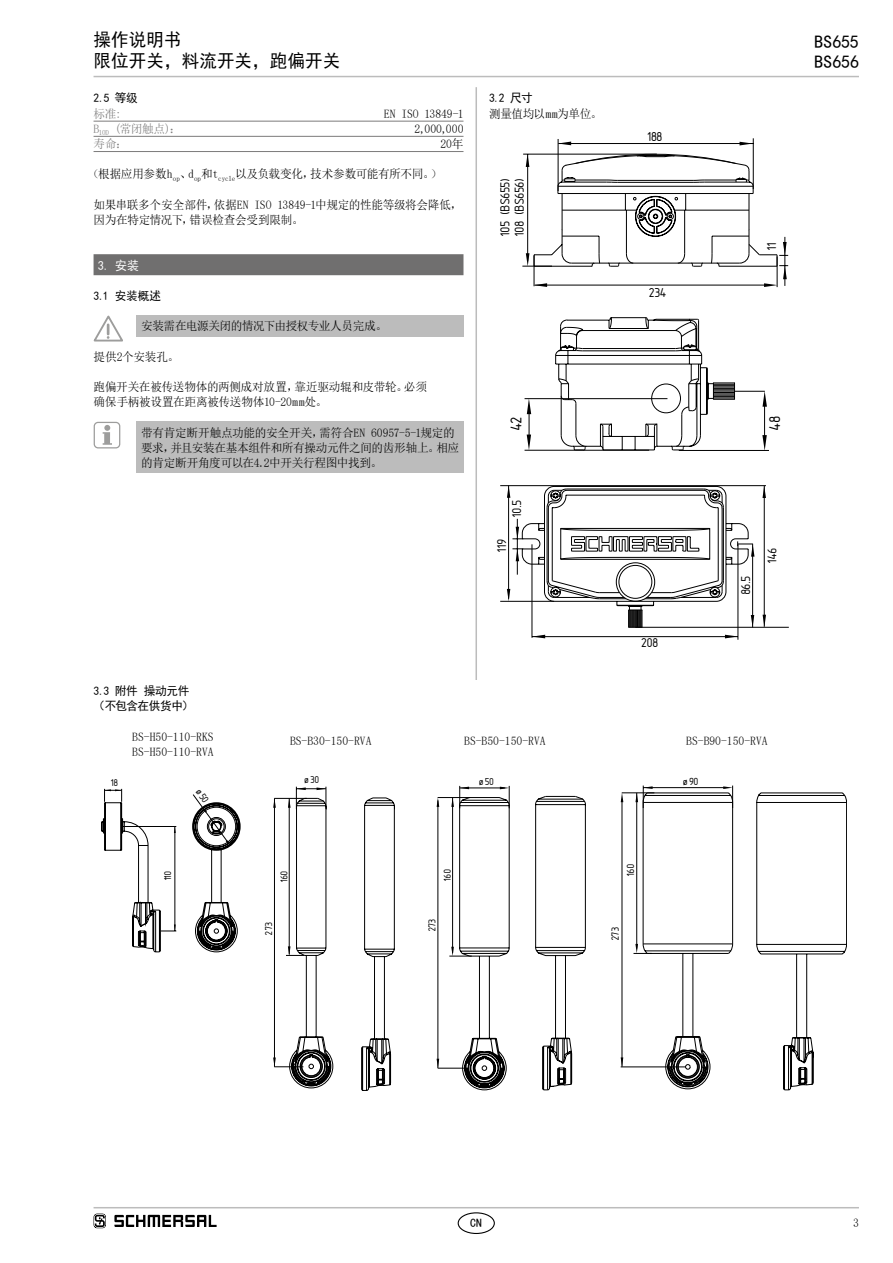
<style>
.page{position:relative;width:893px;height:1263px;background:#fff}
.page>*{position:absolute;margin:0;border:0;box-sizing:border-box;transform-origin:0 0}
.t1{font:24.3px "Isonorm 3098";color:#000}
.t2{font:20.25px/14.2px "Isonorm 3098";color:#000}
.t3{font:19.95px "Isonorm 3098";color:#000}
.t4{font:18px/20.2px "Sim Hei";letter-spacing:.01em;color:#000}
.t5{font:16.2px "Isonorm 3098";color:#000}
.t6{font:15.6px "Isonorm 3098";color:#000}
.t7{font:15.45px "Isonorm 3098";color:#000}
.t8{font:15.3px "Isonorm 3098";color:#000}
.t9{font:12.75px "Sim Hei";color:#fff}
.t10{font:12px/15.1px "Sim Sun";letter-spacing:-.025em;color:#000}
.t11{font:12px/15.1px "Sim Sun";color:#000}
.t12{font:12px/15.1px "Sim Hei";letter-spacing:-.025em;color:#000}
.t13{font:12px "Sim Sun";letter-spacing:-.03em;color:#7c7b7b}
.t14{font:12px "Sim Sun";letter-spacing:-.005em;color:#000}
</style>
<div class="page">
<hr style="left:94px;top:1207px;width:765px;height:1px;background:#bcbcbc">
<hr style="left:94px;top:76px;width:765px;height:1px;background:#bcbcbc">
<hr style="left:475px;top:87px;width:2px;height:1110px;background:#bcbcbc">
<div style="left:458px;top:1212px;width:37px;height:22px;border:1px solid #000;border-radius:50%"></div>
<hr style="left:94px;top:121px;width:369px;height:1px;background:#7c7b7b">
<hr style="left:94px;top:136px;width:369px;height:1px;background:#7c7b7b">
<hr style="left:94px;top:151px;width:369px;height:1px;background:#7c7b7b">
<div style="left:94px;top:254px;width:369px;height:21px;background:#706f6f"></div>
<div style="left:136px;top:315px;width:327px;height:21px;background:#bcbcbc"></div>
<svg style="left:94px;top:315px;width:29px;height:27px"></svg>
<div style="left:136px;top:422px;width:327px;height:51px;background:#bcbcbc"></div>
<svg style="left:103px;top:425px;width:9px;height:20px"></svg>
<div style="left:94px;top:422px;width:26px;height:26px;border:1px solid #9d9d9c;border-radius:4px"></div>
<hr style="left:558px;top:139px;width:1px;height:52px;background:#000">
<hr style="left:559px;top:143px;width:194px;height:1px;background:#000">
<hr style="left:753px;top:138px;width:1px;height:51px;background:#000">
<svg style="left:739px;top:142px;width:14px;height:3px"></svg>
<svg style="left:558px;top:142px;width:13px;height:3px"></svg>
<svg style="left:526px;top:154px;width:262px;height:133px"></svg>
<hr style="left:522px;top:266px;width:30px;height:1px;background:#000">
<hr style="left:527px;top:154px;width:1px;height:107px;background:#000">
<hr style="left:523px;top:154px;width:134px;height:1px;background:#000">
<hr style="left:679px;top:450px;width:90px;height:1px;background:#000">
<hr style="left:525px;top:398px;width:142px;height:1px;background:#000">
<hr style="left:734px;top:391px;width:31px;height:1px;background:#000">
<svg style="left:762px;top:435px;width:5px;height:15px"></svg>
<svg style="left:762px;top:391px;width:5px;height:16px"></svg>
<hr style="left:764px;top:404px;width:1px;height:34px;background:#000">
<svg style="left:527px;top:398px;width:4px;height:52px"></svg>
<svg style="left:555px;top:317px;width:180px;height:134px"></svg>
<hr style="left:525px;top:450px;width:124px;height:1px;background:#000">
<hr style="left:532px;top:544px;width:1px;height:94px;background:#000">
<hr style="left:532px;top:636px;width:206px;height:1px;background:#000">
<hr style="left:738px;top:544px;width:1px;height:96px;background:#000">
<svg style="left:532px;top:635px;width:13px;height:3px"></svg>
<svg style="left:725px;top:635px;width:13px;height:3px"></svg>
<svg style="left:762px;top:486px;width:4px;height:12px"></svg>
<svg style="left:763px;top:615px;width:3px;height:12px"></svg>
<hr style="left:500px;top:485px;width:266px;height:1px;background:#000">
<hr style="left:500px;top:601px;width:54px;height:1px;background:#000">
<hr style="left:764px;top:486px;width:1px;height:141px;background:#000">
<hr style="left:635px;top:627px;width:154px;height:1px;background:#000">
<svg style="left:507px;top:485px;width:247px;height:143px"></svg>
<div style="left:94px;top:680px;width:765px;height:519px;background:#fff"></div>
<svg style="left:273px;top:787px;width:122px;height:304px"></svg>
<svg style="left:437px;top:786px;width:149px;height:304px"></svg>
<svg style="left:684px;top:792px;width:163px;height:298px"></svg>
<hr style="left:622px;top:792px;width:32px;height:1px;background:#000">
<hr style="left:621px;top:1067px;width:65px;height:1px;background:#000">
<hr style="left:622px;top:799px;width:1px;height:268px;background:#000">
<svg style="left:621px;top:793px;width:2px;height:9px"></svg>
<svg style="left:621px;top:1057px;width:2px;height:10px"></svg>
<svg style="left:633px;top:785px;width:100px;height:304px"></svg>
<svg style="left:94px;top:1213px;width:12px;height:15px"></svg>
<svg style="left:114px;top:1215px;width:103px;height:12px"></svg>
<svg style="left:101px;top:789px;width:140px;height:163px"></svg>
<h3 class="t4" style="left:94px;top:30px;width:248px">操作说明书<br>限位开关，料流开关，跑偏开关</h3>
<p class="t12" style="left:94px;top:91px;width:46px">2.5 等级</p>
<p class="t13" style="left:94px;top:107px;width:29px">标准:</p>
<p class="t14" style="left:384px;top:107px;width:81px">EN ISO 13849-1</p>
<p class="t13" style="left:94px;top:122px;width:89px">B<sub>10D</sub> (常闭触点)：</p>
<p class="t10" style="left:415px;top:121px;width:50px">2,000,000</p>
<p class="t13" style="left:94px;top:138px;width:35px">寿命：</p>
<p class="t10" style="left:440px;top:136px;width:25px">20年</p>
<p class="t10" style="left:88px;top:166px;width:356px">（根据应用参数h<sub>op</sub>、d<sub>op</sub>和t<sub>cycle</sub>以及负载变化，技术参数可能有所不同。）</p>
<p class="t10" style="left:94px;top:197px;width:370px">如果串联多个安全部件，依据EN ISO 13849-1中规定的性能等级将会降低，因为在特定情况下，错误检查会受到限制。</p>
<p class="t9" style="left:98px;top:259px;width:43px">3. 安装</p>
<p class="t12" style="left:94px;top:288px;width:69px">3.1 安装概述</p>
<p class="t10" style="left:141px;top:318px;width:247px">安装需在电源关闭的情况下由授权专业人员完成。</p>
<p class="t10" style="left:94px;top:349px;width:87px">提供2个安装孔。</p>
<p class="t10" style="left:94px;top:379px;width:335px">跑偏开关在被传送物体的两侧成对放置，靠近驱动辊和皮带轮。必须确保手柄被设置在距离被传送物体10-20mm处。</p>
<p class="t10" style="left:141px;top:425px;width:320px">带有肯定断开触点功能的安全开关，需符合EN 60957-5-1规定的要求，并且安装在基本组件和所有操动元件之间的齿形轴上。相应的肯定断开角度可以在4.2中开关行程图中找到。</p>
<p class="t12" style="left:489px;top:91px;width:45px">3.2 尺寸</p>
<p class="t10" style="left:489px;top:106px;width:115px">测量值均以mm为单位。</p>
<h2 class="t2" style="left:495px;top:236px;width:59px;rotate:-90deg">105 (BS655)<br>108 (BS656)</h2>
<h2 class="t2" style="left:648px;top:127px;width:17px">188</h2>
<h2 class="t2" style="left:649px;top:283px;width:19px">234</h2>
<h2 class="t2" style="left:762px;top:250px;width:9px;rotate:-90deg">11</h2>
<h1 class="t1" style="left:499px;top:430px;width:16px;rotate:-90deg">42</h1>
<h1 class="t1" style="left:758px;top:430px;width:16px;rotate:-90deg">48</h1>
<h3 class="t3" style="left:503px;top:517px;width:18px;rotate:-90deg">10.5</h3>
<h3 class="t3" style="left:487px;top:551px;width:15px;rotate:-90deg">119</h3>
<h3 class="t3" style="left:642px;top:628px;width:18px">208</h3>
<h3 class="t3" style="left:732px;top:594px;width:20px;rotate:-90deg">86.5</h3>
<h3 class="t3" style="left:758px;top:563px;width:17px;rotate:-90deg">146</h3>
<p class="t12" style="left:94px;top:683px;width:101px">3.3 附件 操动元件（不包含在供货中）</p>
<p class="t11" style="left:132px;top:729px;width:83px">BS-H50-110-RKS<br>BS-H50-110-RVA</p>
<p class="t11" style="left:290px;top:733px;width:83px">BS-B30-150-RVA</p>
<p class="t11" style="left:464px;top:733px;width:83px">BS-B50-150-RVA</p>
<p class="t11" style="left:686px;top:733px;width:83px">BS-B90-150-RVA</p>
<p class="t8" style="left:111px;top:771px;width:9px">18</p>
<p class="t7" style="left:305px;top:769px;width:16px">ø30</p>
<h3 class="t6" style="left:479px;top:771px;width:16px">ø50</h3>
<h3 class="t5" style="left:683px;top:769px;width:17px">ø90</h3>
<p class="t8" style="left:157px;top:880px;width:12px;rotate:-90deg">110</p>
<p class="t7" style="left:273px;top:882px;width:13px;rotate:-90deg">160</p>
<p class="t7" style="left:258px;top:934px;width:14px;rotate:-90deg">273</p>
<h3 class="t6" style="left:436px;top:881px;width:13px;rotate:-90deg">160</h3>
<h3 class="t6" style="left:421px;top:931px;width:15px;rotate:-90deg">273</h3>
<h3 class="t5" style="left:619px;top:876px;width:14px;rotate:-90deg">160</h3>
<h3 class="t5" style="left:604px;top:940px;width:15px;rotate:-90deg">273</h3>
<h3 class="t4" style="left:815px;top:31px;width:46px">BS655<br>BS656</h3>
<p class="t12" style="left:470px;top:1215px;width:13px">CN</p>
<p class="t10" style="left:853px;top:1215px;width:7px">3</p>
</div>
